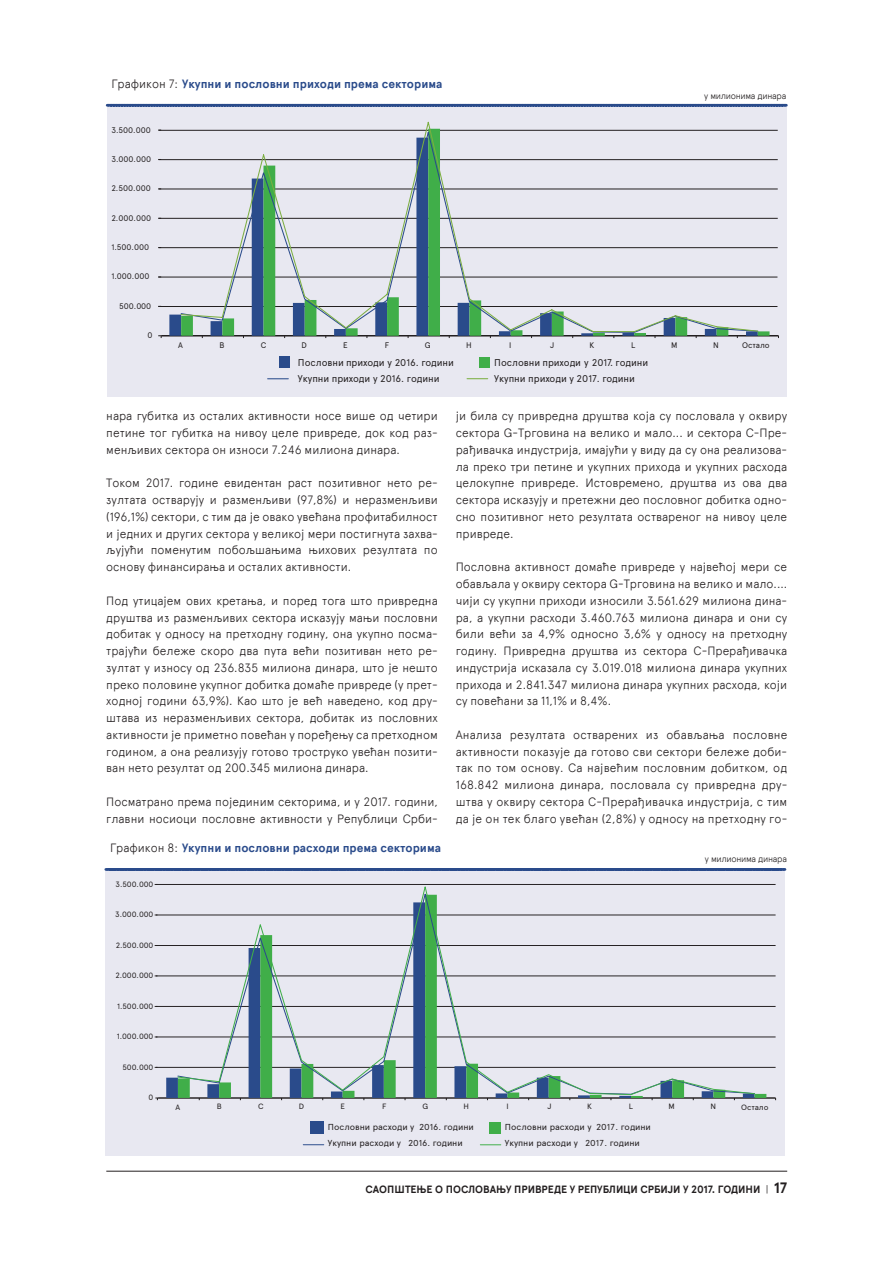
<style>
.page{position:relative;width:893px;height:1263px;background:#fff}
.page>*{position:absolute;margin:0;border:0;box-sizing:border-box;transform-origin:0 0}
.t1{font:300 12px/16.8px "Apercu Pro";color:#231f20;text-align:justify}
.t2{font:700 12px "Apercu Pro";color:#2a4b8b}
.t3{font:700 10.5px "Apercu Pro";color:#231f20}
.t4{font:9.75px "Apercu Pro";letter-spacing:-.005em;color:#231f20}
.t5{font:300 9px "Apercu Pro";letter-spacing:-.035em;color:#231f20}
.t6{font:8.7px "Apercu Pro";color:#231f20;scale:1.04 1}
.t7{font:8.1px "Apercu Pro";letter-spacing:-.005em;color:#231f20}
.t8{font:7.65px "Apercu Pro";letter-spacing:-.01em;color:#231f20}
.t9{font:7.65px "Apercu Pro";letter-spacing:-.01em;color:#231f20;scale:1.04 1}
.s1{font-weight:300;color:#231f20}
.s2{font-weight:300}
.s3{font-size:15px}
</style>
<div class="page">
<hr style="left:106px;top:1171px;width:681px;height:1px;background:#231f20">
<div style="left:107px;top:105px;width:679px;height:292px;background:#e8e8f1"></div>
<svg style="left:107px;top:104px;width:679px;height:3px;background:#31518f"></svg>
<hr style="left:159px;top:116px;width:619px;height:1px;background:#231f20">
<hr style="left:159px;top:130px;width:619px;height:1px;background:#231f20">
<hr style="left:159px;top:159px;width:619px;height:1px;background:#231f20">
<hr style="left:159px;top:189px;width:619px;height:1px;background:#231f20">
<hr style="left:159px;top:218px;width:619px;height:1px;background:#231f20">
<hr style="left:159px;top:247px;width:619px;height:1px;background:#231f20">
<hr style="left:158px;top:277px;width:619px;height:1px;background:#231f20">
<hr style="left:158px;top:306px;width:619px;height:1px;background:#231f20">
<div style="left:279px;top:356px;width:11px;height:11px;background:#2a4b8b"></div>
<div style="left:479px;top:357px;width:10px;height:10px;background:#40ae49"></div>
<svg style="left:268px;top:378px;width:20px;height:1px"></svg>
<svg style="left:467px;top:378px;width:21px;height:1px"></svg>
<hr style="left:161px;top:335px;width:617px;height:1px;background:#231f20">
<svg style="left:181px;top:129px;width:588px;height:207px"></svg>
<svg style="left:180px;top:121px;width:579px;height:212px"></svg>
<div style="left:106px;top:869px;width:679px;height:286px;background:#e8e8f1"></div>
<hr style="left:106px;top:868px;width:679px;height:3px;background:#2a4b8b">
<div style="left:311px;top:1121px;width:13px;height:12px;background:#2a4b8b"></div>
<div style="left:489px;top:1122px;width:12px;height:11px;background:#40ae49"></div>
<svg style="left:303px;top:1144px;width:21px;height:1px"></svg>
<svg style="left:480px;top:1144px;width:21px;height:1px"></svg>
<hr style="left:158px;top:1097px;width:618px;height:2px;background:#231f20">
<hr style="left:156px;top:1067px;width:620px;height:1px;background:#231f20">
<hr style="left:156px;top:1037px;width:620px;height:1px;background:#231f20">
<hr style="left:156px;top:1006px;width:620px;height:1px;background:#231f20">
<hr style="left:156px;top:976px;width:620px;height:1px;background:#231f20">
<hr style="left:156px;top:945px;width:620px;height:1px;background:#231f20">
<hr style="left:156px;top:915px;width:620px;height:1px;background:#231f20">
<hr style="left:156px;top:884px;width:620px;height:1px;background:#231f20">
<svg style="left:178px;top:914px;width:588px;height:184px"></svg>
<svg style="left:177px;top:886px;width:579px;height:209px"></svg>
<p class="t2" style="left:111px;top:75px;width:332px"><span class="s1">Графикон 7:</span> Укупни и пословни приходи према секторима</p>
<p class="t7" style="left:111px;top:124px;width:41px">3.500.000</p>
<p class="t7" style="left:111px;top:153px;width:41px">3.000.000</p>
<p class="t7" style="left:111px;top:182px;width:41px">2.500.000</p>
<p class="t7" style="left:111px;top:212px;width:41px">2.000.000</p>
<p class="t7" style="left:111px;top:241px;width:39px">1.500.000</p>
<p class="t7" style="left:111px;top:270px;width:40px">1.000.000</p>
<p class="t7" style="left:119px;top:300px;width:34px">500.000</p>
<p class="t7" style="left:147px;top:329px;width:7px">0</p>
<p class="t5" style="left:704px;top:89px;width:84px">у милионима динара</p>
<p class="t7" style="left:178px;top:339px;width:6px">А</p>
<p class="t7" style="left:220px;top:339px;width:7px">B</p>
<p class="t7" style="left:261px;top:339px;width:7px">C</p>
<p class="t7" style="left:302px;top:339px;width:7px">D</p>
<p class="t7" style="left:343px;top:339px;width:6px">E</p>
<p class="t7" style="left:385px;top:339px;width:6px">F</p>
<p class="t7" style="left:425px;top:339px;width:7px">G</p>
<p class="t7" style="left:466px;top:339px;width:7px">H</p>
<p class="t7" style="left:509px;top:339px;width:4px">I</p>
<p class="t7" style="left:550px;top:339px;width:6px">J</p>
<p class="t7" style="left:590px;top:339px;width:6px">K</p>
<p class="t7" style="left:631px;top:339px;width:6px">L</p>
<p class="t7" style="left:671px;top:339px;width:8px">M</p>
<p class="t7" style="left:713px;top:339px;width:7px">N</p>
<p class="t7" style="left:742px;top:339px;width:29px">Остало</p>
<p class="t4" style="left:298px;top:355px;width:158px">Пословни приходи у 2016. години</p>
<p class="t4" style="left:494px;top:355px;width:155px">Пословни приходи у 2017. години</p>
<p class="t4" style="left:298px;top:371px;width:143px">Укупни приходи у 2016. години</p>
<p class="t4" style="left:494px;top:371px;width:142px">Укупни приходи у 2017. години</p>
<p class="t1" style="left:106px;top:407px;width:333px">нара губитка из осталих активности носе више од четири петине тог губитка на нивоу целе привреде, док код раз&shy;менљивих сектора он износи 7.246 милиона динара.</p>
<p class="t1" style="left:106px;top:474px;width:333px">Током 2017. године евидентан раст позитивног нето ре&shy;зултата остварују и разменљиви (97,8%) и неразменљиви (196,1%) сектори, с тим да је овако увећана профитабилност и једних и других сектора у великој мери постигнута захва&shy;љујући поменутим побољшањима њихових резултата по основу финансирања и осталих активности.</p>
<p class="t1" style="left:106px;top:591px;width:333px">Под утицајем ових кретања, и поред тога што привредна друштва из разменљивих сектора исказују мањи пословни добитак у односу на претходну годину, она укупно посма&shy;трајући бележе скоро два пута већи позитиван нето ре&shy;зултат у износу од 236.835 милиона динара, што је нешто преко половине укупног добитка домаће привреде (у прет&shy;ходној години 63,9%). Као што је већ наведено, код дру&shy;штава из неразменљивих сектора, добитак из пословних активности је приметно повећан у поређењу са претходном годином, а она реализују готово троструко увећан позити&shy;ван нето резултат од 200.345 милиона динара.</p>
<p class="t1" style="left:106px;top:792px;width:333px">Посматрано према појединим секторима, и у 2017. години, главни носиоци пословне активности у Републици Срби-</p>
<p class="t2" style="left:110px;top:839px;width:332px"><span class="s1">Графикон 8:</span> Укупни и пословни расходи према секторима</p>
<p class="t8" style="left:116px;top:878px;width:39px">3.500.000</p>
<p class="t8" style="left:115px;top:909px;width:40px">3.000.000</p>
<p class="t8" style="left:116px;top:939px;width:39px">2.500.000</p>
<p class="t8" style="left:115px;top:970px;width:40px">2.000.000</p>
<p class="t8" style="left:117px;top:1000px;width:38px">1.500.000</p>
<p class="t8" style="left:117px;top:1031px;width:38px">1.000.000</p>
<p class="t8" style="left:122px;top:1061px;width:33px">500.000</p>
<p class="t8" style="left:149px;top:1092px;width:6px">0</p>
<p class="t1" style="left:456px;top:407px;width:333px">ји била су привредна друштва која су пословала у оквиру сектора G-Трговина на велико и мало... и сектора C-Пре&shy;рађивачка индустрија, имајући у виду да су она реализова&shy;ла преко три петине и укупних прихода и укупних расхода целокупне привреде. Истовремено, друштва из ова два сектора исказују и претежни део пословног добитка одно&shy;сно позитивног нето резултата оствареног на нивоу целе привреде.</p>
<p class="t1" style="left:456px;top:558px;width:333px">Пословна активност домаће привреде у највећој мери се обављала у оквиру сектора G-Трговина на велико и мало.... чији су укупни приходи износили 3.561.629 милиона дина&shy;ра, а укупни расходи 3.460.763 милиона динара и они су били већи за 4,9% односно 3,6% у односу на претходну годину. Привредна друштва из сектора C-Прерађивачка индустрија исказала су 3.019.018 милиона динара укупних прихода и 2.841.347 милиона динара укупних расхода, који су повећани за 11,1% и 8,4%.</p>
<p class="t1" style="left:456px;top:725px;width:333px">Анализа резултата остварених из обављања пословне активности показује да готово сви сектори бележе доби&shy;так по том основу. Са највећим пословним добитком, од 168.842 милиона динара, пословала су привредна дру&shy;штва у оквиру сектора C-Прерађивачка индустрија, с тим да је он тек благо увећан (2,8%) у односу на претходну го-</p>
<p class="t5" style="left:705px;top:852px;width:84px">у милионима динара</p>
<p class="t9" style="left:175px;top:1101px;width:6px">А</p>
<p class="t9" style="left:217px;top:1101px;width:6px">B</p>
<p class="t9" style="left:258px;top:1101px;width:7px">C</p>
<p class="t9" style="left:299px;top:1101px;width:7px">D</p>
<p class="t9" style="left:341px;top:1101px;width:6px">E</p>
<p class="t9" style="left:382px;top:1101px;width:6px">F</p>
<p class="t9" style="left:422px;top:1101px;width:7px">G</p>
<p class="t9" style="left:464px;top:1101px;width:7px">H</p>
<p class="t9" style="left:506px;top:1101px;width:4px">I</p>
<p class="t9" style="left:547px;top:1101px;width:5px">J</p>
<p class="t9" style="left:587px;top:1101px;width:6px">K</p>
<p class="t9" style="left:629px;top:1101px;width:6px">L</p>
<p class="t9" style="left:669px;top:1101px;width:8px">M</p>
<p class="t9" style="left:710px;top:1101px;width:7px">N</p>
<p class="t9" style="left:741px;top:1101px;width:28px">Остало</p>
<p class="t6" style="left:328px;top:1120px;width:142px">Пословни расходи у 2016. години</p>
<p class="t6" style="left:505px;top:1120px;width:142px">Пословни расходи у 2017. години</p>
<p class="t6" style="left:328px;top:1136px;width:131px">Укупни расходи у 2016. години</p>
<p class="t6" style="left:505px;top:1136px;width:131px">Укупни расходи у 2017. години</p>
<p class="t3" style="left:365px;top:1181px;width:423px">СаопштењЕ о пословању привреде у Републици Србији у 2017. години <span class="s2">|</span> <span class="s3">17</span></p>
</div>
